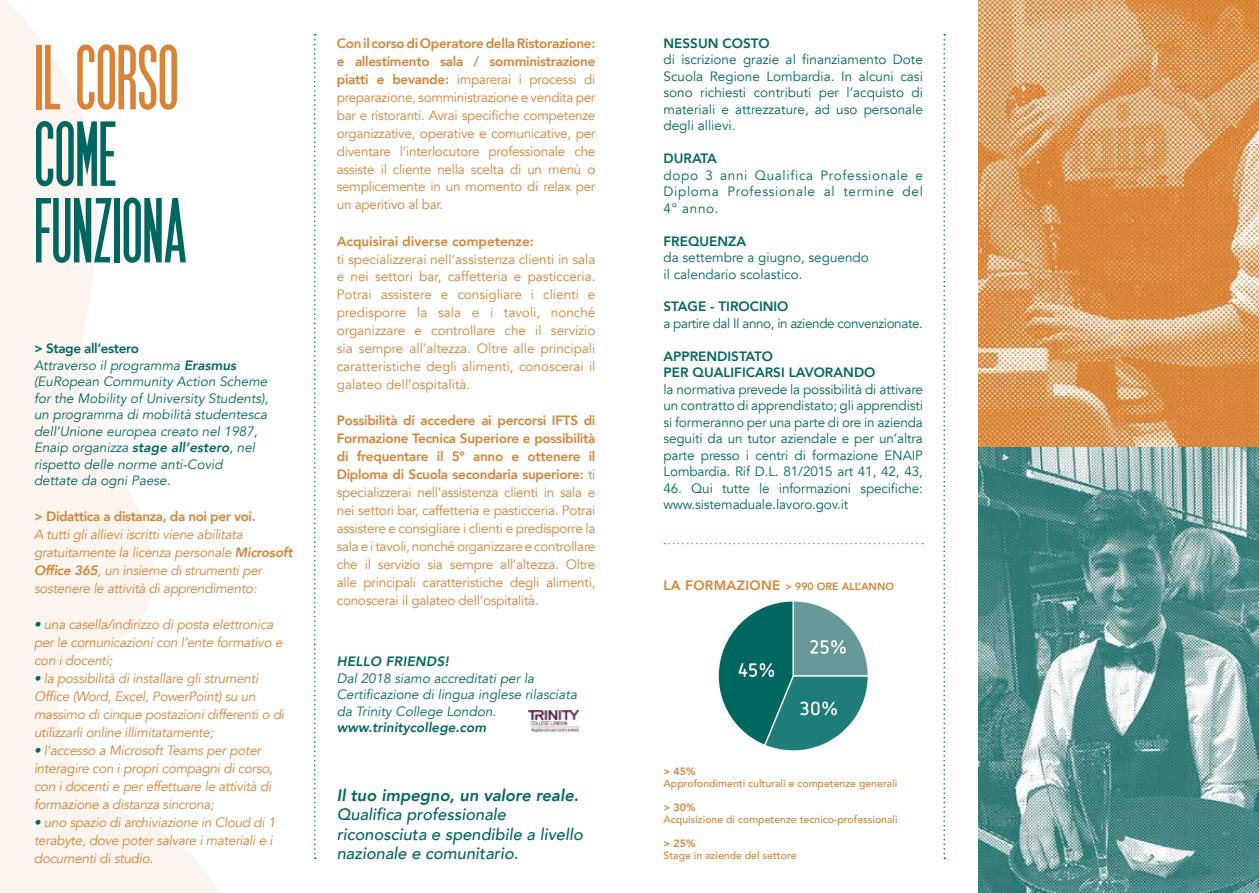
<style>
.page{position:relative;width:1259px;height:893px;background:#fff}
.page>*{position:absolute;margin:0;border:0;box-sizing:border-box;transform-origin:0 0}
.t1{font:700 94.5px/76.5px "SF Movie Poster";letter-spacing:.01em;color:#006760}
.t2{font:700 94.5px "SF Movie Poster";letter-spacing:.01em;color:#d88337}
.t3{font:italic 500 16.5px/19.5px "Avenir";color:#006760}
.t4{font:italic 800 16.5px "Avenir";color:#006760}
.t5{font:13.5px/18px "Avenir";letter-spacing:-.02em;color:#d88337;text-align:justify}
.t6{font:italic 13.5px/18px "Avenir";letter-spacing:-.02em;color:#d88337}
.t7{font:13.5px/16.5px "Avenir";letter-spacing:-.005em;color:#006760;text-align:justify}
.t8{font:italic 13.5px/16.5px "Avenir";color:#006760}
.t9{font:800 13.5px/16.5px "Avenir";color:#006760}
.t10{font:13.5px "Avenir";letter-spacing:-.03em;color:#006760}
.t11{font:800 13.5px "Avenir";letter-spacing:-.03em;color:#d88337}
.t12{font:800 13.5px "Avenir";color:#d88337}
.t13{font:italic 800 13.5px "Avenir";color:#006760}
.t14{font:italic 800 13.5px "Avenir";letter-spacing:.02em;color:#006760}
.t15{font:500 10.5px "Avenir";color:#d88337}
.t16{font:800 10.5px "Avenir";color:#d88337}
.s1{font-weight:800;font-style:normal}
.s2{font-weight:800}
.s3{color:#006760}
.s4{font-size:13.5px}
</style>
<div class="page">
<svg style="left:0;top:0;width:219px;height:893px"></svg>
<img style="left:978px;top:0;width:281px;height:893px">
<svg style="left:314px;top:34px;width:2px;height:825px"></svg>
<svg style="left:943px;top:34px;width:2px;height:825px"></svg>
<img style="left:528px;top:710px;width:51px;height:22px">
<svg style="left:719px;top:601px;width:148px;height:149px"></svg>
<svg style="left:664px;top:543px;width:259px;height:1px"></svg>
<h1 class="t2" style="left:35px;top:26px;width:145px">IL CORSO</h1>
<h1 class="t1" style="left:35px;top:112px;width:153px">COME<br>FUNZIONA</h1>
<p class="t8" style="left:34px;top:341px;width:236px"><span class="s1">&gt; Stage all’estero<br></span>Attraverso il programma <span class="s2">Erasmus </span>(EuRopean Community Action Scheme for the Mobility of University Students), un programma di mobilità studentesca dell’Unione europea creato nel 1987, Enaip organizza <span class="s2">stage all’estero</span>, nel rispetto delle norme anti-Covid dettate da ogni Paese.</p>
<p class="t11" style="left:34px;top:506px;width:223px">&gt; Didattica a distanza, da noi per voi.</p>
<p class="t6" style="left:34px;top:526px;width:260px">A tutti gli allievi iscritti viene abilitata gratuitamente la licenza personale <span class="s2">Microsoft Office 365</span>, un insieme di strumenti per sostenere le attività di apprendimento:</p>
<p class="t6" style="left:34px;top:616px;width:250px"><span class="s3">•</span> una casella/indirizzo di posta elettronica per le comunicazioni con l’ente formativo e con i docenti;</p>
<p class="t6" style="left:34px;top:670px;width:252px"><span class="s3">•</span> la possibilità di installare gli strumenti Office (Word, Excel, PowerPoint) su un massimo di cinque postazioni differenti o di utilizzarli online illimitatamente;</p>
<p class="t6" style="left:34px;top:742px;width:240px"><span class="s3">•</span> l’accesso a Microsoft Teams per poter interagire con i propri compagni di corso, con i docenti e per effettuare le attività di formazione a distanza sincrona;</p>
<p class="t6" style="left:34px;top:814px;width:243px"><span class="s3">•</span> uno spazio di archiviazione in Cloud di 1 terabyte, dove poter salvare i materiali e i documenti di studio.</p>
<p class="t5" style="left:337px;top:34px;width:260px"><span class="s2">Con il corso di Operatore della Ristorazione: e allestimento sala / somministrazione piatti e bevande:</span> imparerai i processi di preparazione, somministrazione e vendita per bar e ristoranti. Avrai specifiche competenze organizzative, operative e comunicative, per diventare l’interlocutore professionale che assiste il cliente nella scelta di un menù o semplicemente in un momento di relax per un aperitivo al bar.</p>
<p class="t12" style="left:337px;top:230px;width:199px">Acquisirai diverse competenze:</p>
<p class="t5" style="left:337px;top:250px;width:260px">ti specializzerai nell’assistenza clienti in sala e nei settori bar, caffetteria e pasticceria.<br>Potrai assistere e consigliare i clienti e predisporre la sala e i tavoli, nonché organizzare e controllare che il servizio sia sempre all’altezza. Oltre alle principali caratteristiche degli alimenti, conoscerai il galateo dell’ospitalità.</p>
<p class="t5" style="left:337px;top:412px;width:260px"><span class="s2">Possibilità di accedere ai percorsi IFTS di Formazione Tecnica Superiore e possibilità di frequentare il 5° anno e ottenere il Diploma di Scuola secondaria superiore:</span> ti specializzerai nell’assistenza clienti in sala e nei settori bar, caffetteria e pasticceria. Potrai assistere e consigliare i clienti e predisporre la sala e i tavoli, nonché organizzare e controllare che il servizio sia sempre all’altezza. Oltre alle principali caratteristiche degli alimenti, conoscerai il galateo dell’ospitalità.</p>
<p class="t14" style="left:337px;top:653px;width:114px">HELLO FRIENDS!</p>
<p class="t8" style="left:337px;top:670px;width:242px">Dal 2018 siamo accreditati per la<br>Certificazione di lingua inglese rilasciata da Trinity College London.</p>
<p class="t13" style="left:337px;top:719px;width:151px">www.trinitycollege.com</p>
<p class="t4" style="left:337px;top:785px;width:243px">Il tuo impegno, un valore reale.</p>
<p class="t3" style="left:337px;top:805px;width:247px">Qualifica professionale riconosciuta e spendibile a livello nazionale e comunitario.</p>
<p class="t9" style="left:663px;top:35px;width:108px">NESSUN COSTO</p>
<p class="t7" style="left:663px;top:51px;width:261px">di iscrizione grazie al finanziamento Dote Scuola Regione Lombardia. In alcuni casi sono richiesti contributi per l’acquisto di materiali e attrezzature, ad uso personale degli allievi.</p>
<p class="t9" style="left:663px;top:150px;width:55px">DURATA</p>
<p class="t7" style="left:663px;top:167px;width:261px">dopo 3 anni Qualifica Professionale e Diploma Professionale al termine del 4° anno.</p>
<p class="t9" style="left:663px;top:233px;width:84px">FREQUENZA</p>
<p class="t7" style="left:663px;top:249px;width:207px">da settembre a giugno, seguendo il calendario scolastico.</p>
<p class="t9" style="left:663px;top:299px;width:126px">STAGE - TIROCINIO</p>
<p class="t10" style="left:663px;top:315px;width:261px">a partire dal II anno, in aziende convenzionate.</p>
<p class="t9" style="left:663px;top:348px;width:213px">APPRENDISTATO<br>PER QUALIFICARSI LAVORANDO</p>
<p class="t7" style="left:663px;top:381px;width:261px">la normativa prevede la possibilità di attivare un contratto di apprendistato; gli apprendisti si formeranno per una parte di ore in azienda seguiti da un tutor aziendale e per un’altra parte presso i centri di formazione ENAIP Lombardia. Rif D.L. 81/2015 art 41, 42, 43,</p>
<p class="t7" style="left:663px;top:480px;width:261px">46. Qui tutte le informazioni specifiche: www.sistemaduale.lavoro.gov.it</p>
<p class="t16" style="left:663px;top:578px;width:232px"><span class="s4">LA FORMAZIONE</span> &gt; 990 ORE ALL’ANNO</p>
<p class="t16" style="left:663px;top:763px;width:34px">&gt; 45%</p>
<p class="t15" style="left:663px;top:774px;width:235px">Approfondimenti culturali e competenze generali</p>
<p class="t16" style="left:663px;top:799px;width:34px">&gt; 30%</p>
<p class="t15" style="left:663px;top:810px;width:236px">Acquisizione di competenze tecnico-professionali</p>
<p class="t16" style="left:663px;top:835px;width:34px">&gt; 25%</p>
<p class="t15" style="left:663px;top:846px;width:135px">Stage in aziende del settore</p>
</div>
